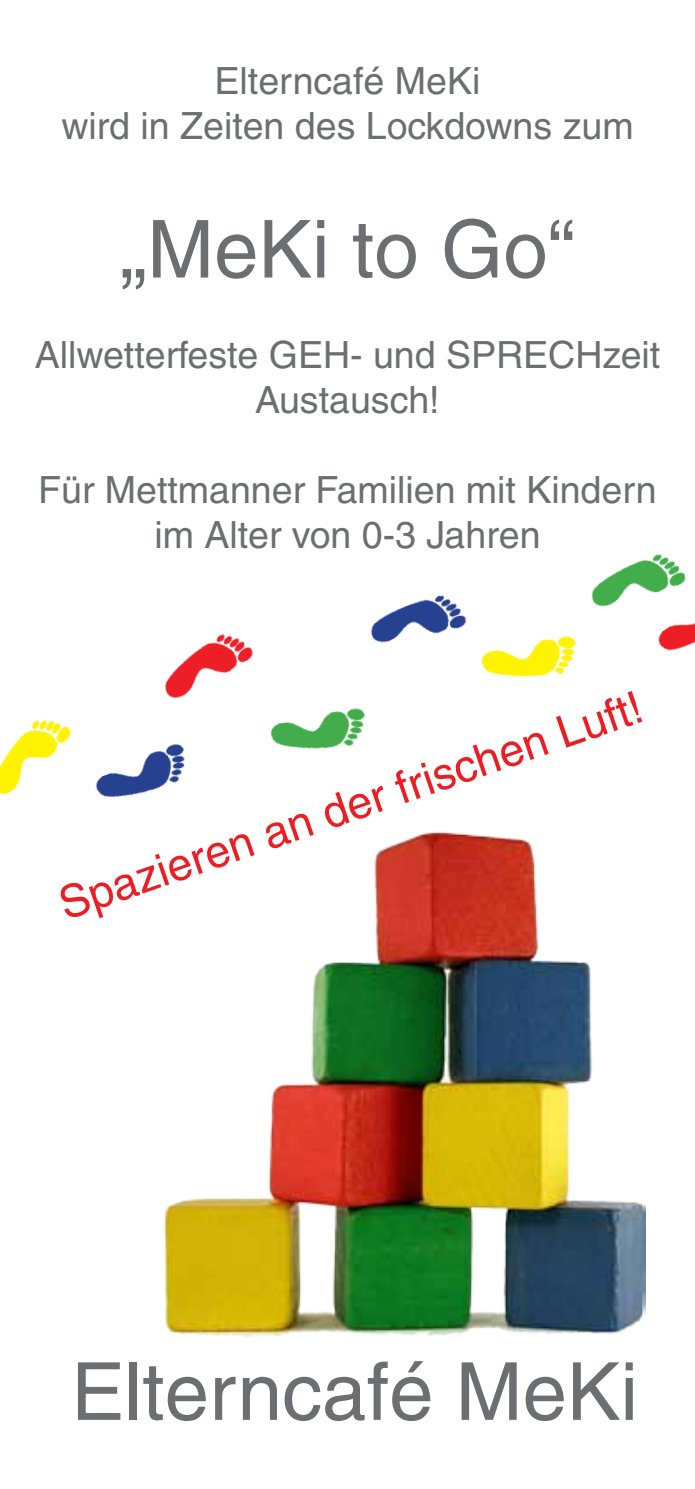
<style>
.page{position:relative;width:695px;height:1489px;background:#fff}
.page>*{position:absolute;margin:0;border:0;box-sizing:border-box;transform-origin:0 0}
.t1{font:80px "Helvetica";color:#6d6e71}
.t2{font:45px "Helvetica";color:#ed1d24}
.t3{font:37.5px/45px "Helvetica";color:#6d6e71;text-align:center}
</style>
<div class="page">
<img style="left:163px;top:831px;width:482px;height:507px">
<img style="left:591px;top:554px;width:95px;height:53px">
<img style="left:646px;top:595px;width:48px;height:56px">
<img style="left:481px;top:636px;width:96px;height:41px">
<img style="left:96px;top:743px;width:89px;height:55px">
<img style="left:270px;top:708px;width:96px;height:41px">
<img style="left:165px;top:634px;width:88px;height:64px">
<img style="left:0;top:720px;width:71px;height:75px">
<img style="left:371px;top:595px;width:95px;height:48px">
<p class="t3" style="left:61px;top:58px;width:573px">Elterncafé MeKi<br>wird in Zeiten des Lockdowns zum</p>
<h1 class="t1" style="left:121px;top:203px;width:455px">„MeKi to Go“</h1>
<p class="t3" style="left:35px;top:332px;width:627px">Allwetterfeste GEH- und SPRECHzeit<br>Austausch!</p>
<p class="t3" style="left:38px;top:467px;width:619px">Für Mettmanner Familien mit Kindern im Alter von 0-3 Jahren</p>
<p class="t2" style="left:52px;top:880px;width:615px;rotate:-19deg">Spazieren an der frischen Luft!</p>
<h1 class="t1" style="left:71px;top:1345px;width:568px">Elterncafé MeKi</h1>
</div>
